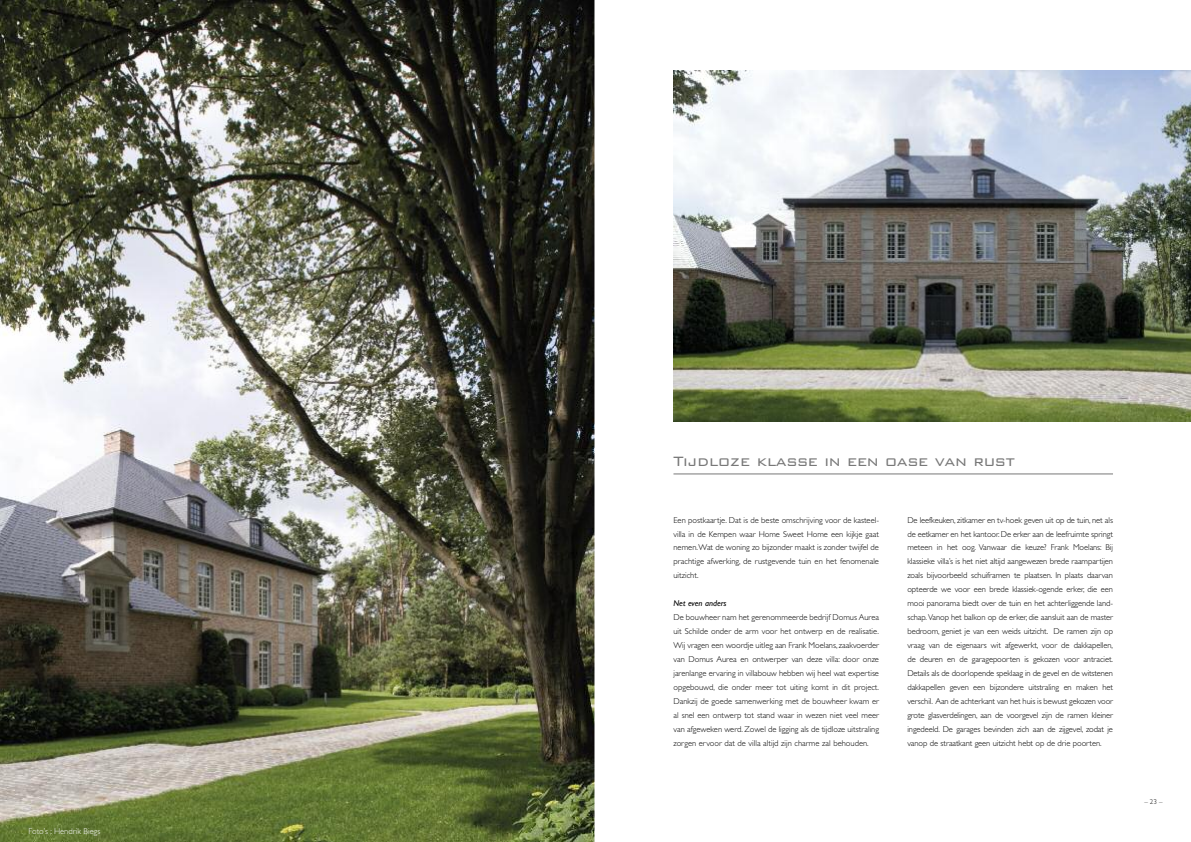
<style>
.page{position:relative;width:1191px;height:842px;background:#fff}
.page>*{position:absolute;margin:0;border:0;box-sizing:border-box;transform-origin:0 0}
.t1{font:300 18px "Bank Gothic";letter-spacing:-.02em;color:#787878}
.t2{font:300 8.5px/13.9px "Gill Sans";color:#000;text-align:justify}
.t3{font:300 8.5px "Gill Sans";color:#fff}
.t4{font:italic 8.5px "Gill Sans";color:#000}
.t5{font:300 7px "Gill Sans";color:#000}
</style>
<div class="page">
<svg style="left:1013px;top:421px;width:178px;height:1px"></svg>
<img style="left:0;top:0;width:595px;height:842px">
<hr style="left:673px;top:474px;width:440px;height:1px;background:#787878">
<img style="left:673px;top:71px;width:518px;height:350px">
<p class="t3" style="left:28px;top:826px;width:74px">Foto’s : Hendrik Biegs</p>
<h1 class="t1" style="left:673px;top:447px;width:343px">Tijdloze klasse in een oase van rust</h1>
<p class="t2" style="left:673px;top:513px;width:207px">Een postkaartje. Dat is de beste omschrijving voor de kasteel&shy;villa in de Kempen waar Home Sweet Home een kijkje gaat nemen.Wat de woning zo bijzonder maakt is zonder twijfel de prachtige afwerking, de rustgevende tuin en het fenomenale uitzicht.</p>
<p class="t4" style="left:673px;top:598px;width:55px">Net even anders</p>
<p class="t2" style="left:673px;top:610px;width:207px">De bouwheer nam het gerenommeerde bedrijf Domus Aurea uit Schilde onder de arm voor het ontwerp en de realisatie.<br>Wij vragen een woordje uitleg aan Frank Moelans, zaakvoerder van Domus Aurea en ontwerper van deze villa: door onze jarenlange ervaring in villabouw hebben wij heel wat expertise opgebouwd, die onder meer tot uiting komt in dit project.<br>Dankzij de goede samenwerking met de bouwheer kwam er al snel een ontwerp tot stand waar in wezen niet veel meer van afgeweken werd. Zowel de ligging als de tijdloze uitstraling zorgen ervoor dat de villa altijd zijn charme zal behouden.</p>
<p class="t2" style="left:907px;top:513px;width:207px">De leefkeuken, zitkamer en tv-hoek geven uit op de tuin, net als de eetkamer en het kantoor. De erker aan de leefruimte springt meteen in het oog. Vanwaar die keuze? Frank Moelans: Bij klassieke villa’s is het niet altijd aangewezen brede raampartijen zoals bijvoorbeeld schuiframen te plaatsen. In plaats daarvan opteerde we voor een brede klassiek-ogende erker, die een mooi panorama biedt over de tuin en het achterliggende land&shy;schap.Vanop het balkon op de erker, die aansluit aan de master bedroom, geniet je van een weids uitzicht. De ramen zijn op vraag van de eigenaars wit afgewerkt, voor de dakkapellen, de deuren en de garagepoorten is gekozen voor antraciet.<br>Details als de doorlopende speklaag in de gevel en de witstenen dakkapellen geven een bijzondere uitstraling en maken het verschil. Aan de achterkant van het huis is bewust gekozen voor grote glasverdelingen, aan de voorgevel zijn de ramen kleiner ingedeeld. De garages bevinden zich aan de zijgevel, zodat je vanop de straatkant geen uitzicht hebt op de drie poorten.</p>
<p class="t5" style="left:1144px;top:798px;width:20px">–23–</p>
</div>
